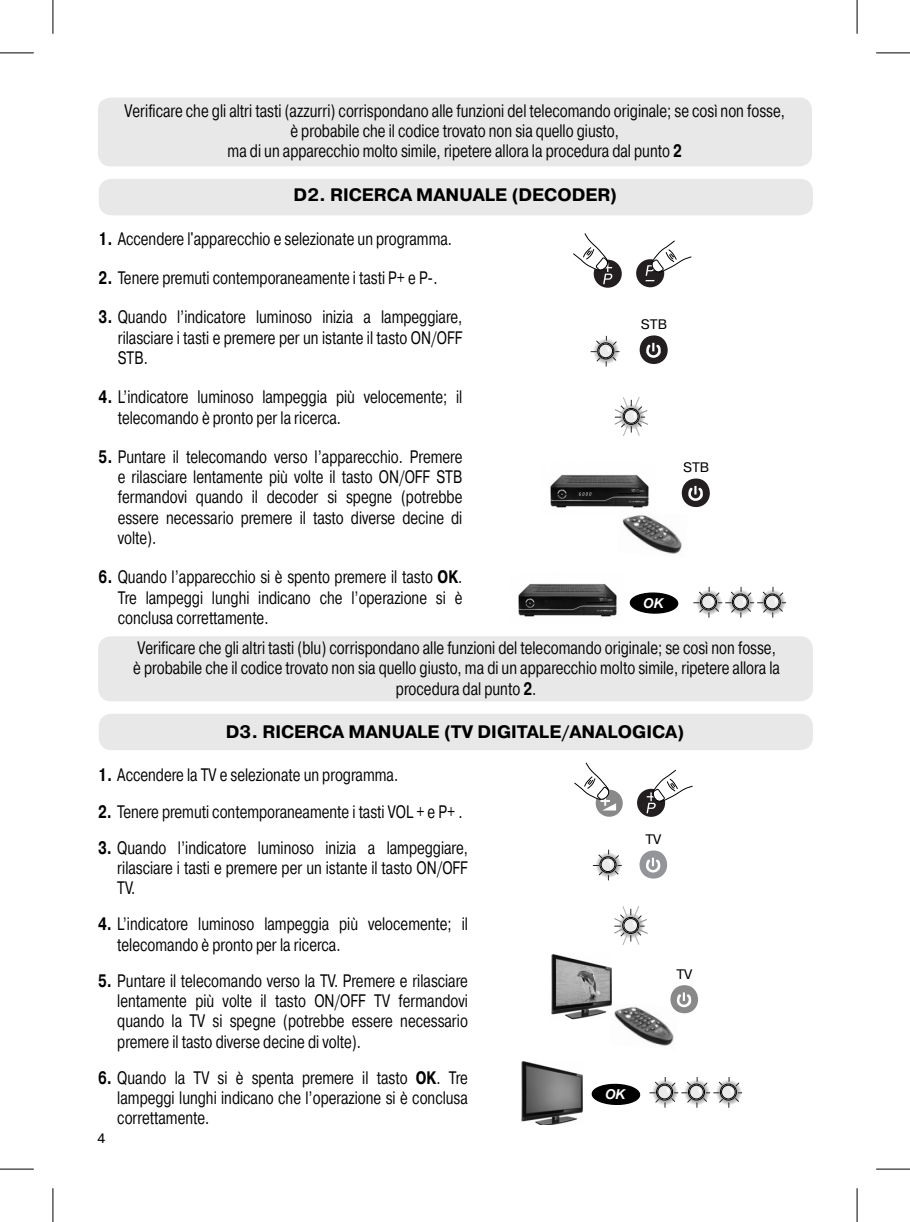
<style>
.page{position:relative;width:910px;height:1222px;background:#fff}
.page>*{position:absolute;margin:0;border:0;box-sizing:border-box;transform-origin:0 0}
.t1{font:18px/20.2px "Pragmatica TT";color:#000;text-align:justify;scale:.75 1}
.t2{font:700 18px "Pragmatica TT";color:#000}
.t3{font:13.72px "Pragmatica TT";color:#000}
.t4{font:italic 700 13.72px "Arial";color:#fff}
.t5{font:13.5px "Pragmatica TT";color:#000}
.s1{font-weight:700}
</style>
<div class="page">
<div style="left:99px;top:179px;width:713px;height:36px;background:#e8e8e8;border-radius:13px"></div>
<div style="left:98px;top:636px;width:714px;height:65px;background:#e8e8e8;border-radius:13px"></div>
<div style="left:99px;top:714px;width:713px;height:36px;background:#e8e8e8;border-radius:13px"></div>
<svg style="left:614px;top:397px;width:34px;height:39px"></svg>
<div style="left:593px;top:260px;width:28px;height:28px;background:#231f20;border-radius:50%"></div>
<div style="left:636px;top:259px;width:28px;height:28px;background:#231f20;border-radius:50%"></div>
<svg style="left:645px;top:240px;width:47px;height:41px"></svg>
<svg style="left:573px;top:233px;width:39px;height:51px"></svg>
<svg style="left:590px;top:336px;width:29px;height:31px"></svg>
<div style="left:639px;top:335px;width:28px;height:29px;background:#231f20;border-radius:50%"></div>
<svg style="left:646px;top:343px;width:14px;height:15px"></svg>
<img style="left:550px;top:474px;width:99px;height:34px">
<img style="left:622px;top:515px;width:60px;height:39px">
<div style="left:681px;top:479px;width:28px;height:28px;background:#231f20;border-radius:50%"></div>
<svg style="left:688px;top:486px;width:15px;height:15px"></svg>
<img style="left:518px;top:583px;width:99px;height:34px">
<svg style="left:693px;top:587px;width:93px;height:31px"></svg>
<svg style="left:629px;top:592px;width:50px;height:22px"></svg>
<div style="left:637px;top:789px;width:28px;height:28px;background:#231f20;border-radius:50%"></div>
<div style="left:595px;top:790px;width:27px;height:27px;background:#898989;border-radius:50%"></div>
<img style="left:521px;top:1061px;width:62px;height:64px">
<svg style="left:646px;top:769px;width:47px;height:44px"></svg>
<svg style="left:574px;top:762px;width:42px;height:48px"></svg>
<div style="left:670px;top:985px;width:28px;height:28px;background:#898989;border-radius:50%"></div>
<svg style="left:592px;top:850px;width:29px;height:30px"></svg>
<svg style="left:614px;top:906px;width:34px;height:39px"></svg>
<svg style="left:649px;top:1077px;width:93px;height:31px"></svg>
<div style="left:639px;top:850px;width:28px;height:29px;background:#939598;border-radius:50%"></div>
<svg style="left:646px;top:858px;width:14px;height:14px"></svg>
<img style="left:551px;top:954px;width:61px;height:66px">
<img style="left:609px;top:1002px;width:70px;height:44px">
<svg style="left:672px;top:992px;width:19px;height:20px"></svg>
<svg style="left:610px;top:1002px;width:2px;height:18px"></svg>
<svg style="left:591px;top:1083px;width:50px;height:22px"></svg>
<div style="left:98px;top:98px;width:714px;height:68px;background:#e8e8e8;border-radius:13px"></div>
<hr style="left:0;top:53px;width:34px;height:1px;background:#000">
<hr style="left:876px;top:53px;width:33px;height:1px;background:#000">
<hr style="left:0;top:1169px;width:34px;height:1px;background:#000">
<hr style="left:876px;top:1169px;width:33px;height:1px;background:#000">
<hr style="left:53px;top:0;width:1px;height:34px;background:#000">
<hr style="left:53px;top:1188px;width:1px;height:34px;background:#000">
<hr style="left:856px;top:0;width:1px;height:34px;background:#000">
<hr style="left:856px;top:1188px;width:1px;height:34px;background:#000">
<p class="t1" style="left:124px;top:101px;width:882px;text-align:center">Verificare che gli altri tasti (azzurri) corrispondano alle funzioni del telecomando originale; se così non fosse, è probabile che il codice trovato non sia quello giusto,<br>ma di un apparecchio molto simile, ripetere allora la procedura dal punto <span class="s1">2</span></p>
<p class="t2" style="left:293px;top:185px;width:325px">D2. RICERCA MANUALE (DECODER)</p>
<p class="t1" style="left:99px;top:229px;width:473px"><span class="s1">1.</span> Accendere l'apparecchio e selezionate un programma.</p>
<p class="t1" style="left:99px;top:268px;width:453px"><span class="s1">2.</span> Tenere premuti contemporaneamente i tasti P+ e P-.</p>
<p class="t1" style="left:118px;top:308px;width:461px;text-indent:-19px"><span class="s1">3.</span> Quando l’indicatore luminoso inizia a lampeggiare, rilasciare i tasti e premere per un istante il tasto ON/OFF STB.</p>
<p class="t1" style="left:118px;top:388px;width:461px;text-indent:-19px"><span class="s1">4.</span> L’indicatore luminoso lampeggia più velocemente; il telecomando è pronto per la ricerca.</p>
<p class="t1" style="left:118px;top:447px;width:461px;text-indent:-19px"><span class="s1">5.</span> Puntare il telecomando verso l’apparecchio. Premere e rilasciare lentamente più volte il tasto ON/OFF STB fermandovi quando il decoder si spegne (potrebbe essere necessario premere il tasto diverse decine di volte).</p>
<p class="t1" style="left:118px;top:568px;width:461px;text-indent:-19px"><span class="s1">6.</span> Quando l’apparecchio si è spento premere il tasto <span class="s1">OK</span>.<br>Tre lampeggi lunghi indicano che l’operazione si è conclusa correttamente.</p>
<p class="t3" style="left:641px;top:316px;width:28px">STB</p>
<p class="t3" style="left:683px;top:459px;width:28px">STB</p>
<p class="t4" style="left:642px;top:595px;width:22px">OK</p>
<p class="t1" style="left:137px;top:638px;width:852px">Verificare che gli altri tasti (blu) corrispondano alle funzioni del telecomando originale; se così non fosse,</p>
<p class="t1" style="left:133px;top:659px;width:863px">è probabile che il codice trovato non sia quello giusto, ma di un apparecchio molto simile, ripetere allora la</p>
<p class="t1" style="left:396px;top:679px;width:189px">procedura dal punto <span class="s1">2</span>.</p>
<p class="t2" style="left:226px;top:721px;width:460px">D3. RICERCA MANUALE (TV DIGITALE/ANALOGICA)</p>
<p class="t1" style="left:98px;top:766px;width:401px"><span class="s1">1.</span> Accendere la TV e selezionate un programma.</p>
<p class="t1" style="left:98px;top:802px;width:487px"><span class="s1">2.</span> Tenere premuti contemporaneamente i tasti VOL + e P+ .</p>
<p class="t1" style="left:117px;top:838px;width:469px;text-indent:-19px"><span class="s1">3.</span> Quando l’indicatore luminoso inizia a lampeggiare, rilasciare i tasti e premere per un istante il tasto ON/OFF TV.</p>
<p class="t1" style="left:117px;top:915px;width:469px;text-indent:-19px"><span class="s1">4.</span> L’indicatore luminoso lampeggia più velocemente; il telecomando è pronto per la ricerca.</p>
<p class="t1" style="left:117px;top:971px;width:469px;text-indent:-19px"><span class="s1">5.</span> Puntare il telecomando verso la TV. Premere e rilasciare lentamente più volte il tasto ON/OFF TV fermandovi quando la TV si spegne (potrebbe essere necessario premere il tasto diverse decine di volte).</p>
<p class="t1" style="left:117px;top:1068px;width:469px;text-indent:-19px"><span class="s1">6.</span> Quando la TV si è spenta premere il tasto <span class="s1">OK</span>. Tre lampeggi lunghi indicano che l’operazione si è conclusa correttamente.</p>
<p class="t5" style="left:98px;top:1131px;width:9px">4</p>
<p class="t3" style="left:645px;top:831px;width:18px">TV</p>
<p class="t4" style="left:604px;top:1086px;width:22px">OK</p>
<p class="t3" style="left:676px;top:966px;width:18px">TV</p>
</div>
